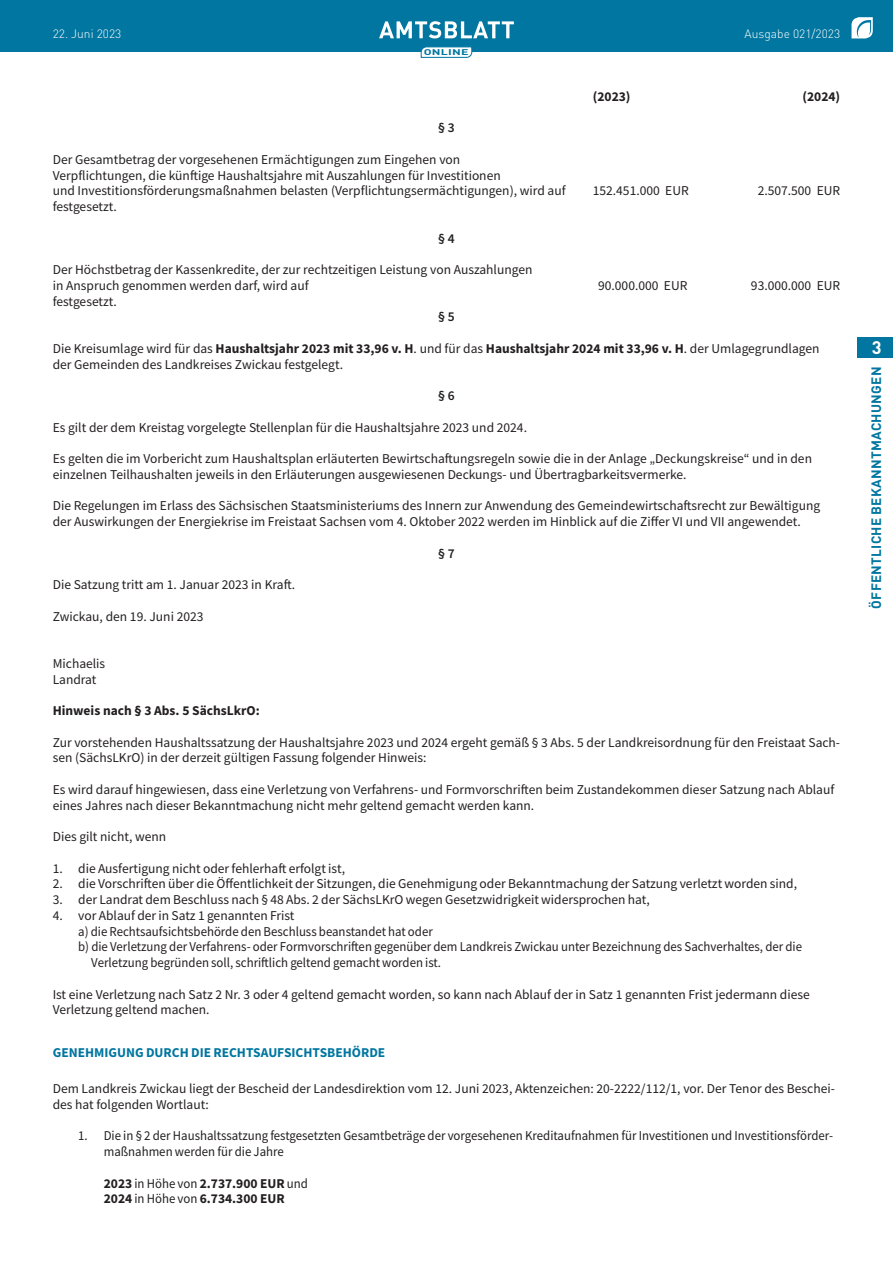
<style>
.page{position:relative;width:893px;height:1263px;background:#fff}
.page>*{position:absolute;margin:0;border:0;box-sizing:border-box;transform-origin:0 0}
.t1{font:700 18px "DIN Pro";color:#fff}
.t2{font:13.5px/15.8px "Source Sans Pro";color:#231f20}
.t3{font:13.5px/15.8px "Source Sans Pro";color:#231f20;scale:.95 1}
.t4{font:700 13.5px/15.8px "Source Sans Pro";color:#231f20}
.t5{font:700 13.5px "Source Sans Pro";color:#0076a0}
.t6{font:700 13.5px "DIN Pro";letter-spacing:.02em;color:#0076a0}
.t7{font:600 13.5px "Source Sans Pro";color:#231f20}
.t8{font:300 12px "DIN Pro";color:#fff}
.t9{font:700 8.25px "DIN Pro";letter-spacing:.02em;color:#0076a0;scale:1.5 1}
.s1{font-weight:700}
.s2{font-weight:400}
</style>
<div class="page">
<div style="left:0;top:0;width:893px;height:51px;background:#0076a0"></div>
<svg style="left:851px;top:17px;width:22px;height:21px"></svg>
<svg style="left:379px;top:21px;width:135px;height:17px"></svg>
<svg style="left:421px;top:47px;width:51px;height:11px"></svg>
<div style="left:857px;top:337px;width:36px;height:21px;background:#0076a0"></div>
<p class="t8" style="left:53px;top:25px;width:70px">22. Juni 2023</p>
<p class="t8" style="left:745px;top:25px;width:97px">Ausgabe 021/2023</p>
<p class="t9" style="left:424px;top:45px;width:31px">ONLINE</p>
<p class="t7" style="left:438px;top:119px;width:18px">§ 3</p>
<p class="t2" style="left:53px;top:151px;width:514px">Der Gesamtbetrag der vorgesehenen Ermächtigungen zum Eingehen von<br>Verpflichtungen, die künftige Haushaltsjahre mit Auszahlungen für Investitionen<br>und Investitionsförderungsmaßnahmen belasten (Verpflichtungsermächtigungen), wird auf</p>
<p class="t2" style="left:53px;top:199px;width:66px">festgesetzt.</p>
<p class="t7" style="left:438px;top:229px;width:18px">§ 4</p>
<p class="t2" style="left:53px;top:262px;width:481px">Der Höchstbetrag der Kassenkredite, der zur rechtzeitigen Leistung von Auszahlungen in Anspruch genommen werden darf, wird auf</p>
<p class="t2" style="left:53px;top:293px;width:66px">festgesetzt.</p>
<p class="t4" style="left:593px;top:88px;width:39px">(2023)</p>
<p class="t4" style="left:802px;top:88px;width:39px">(2024)</p>
<p class="t2" style="left:593px;top:183px;width:98px">152.451.000 EUR</p>
<p class="t2" style="left:758px;top:183px;width:84px">2.507.500 EUR</p>
<p class="t2" style="left:598px;top:277px;width:91px">90.000.000 EUR</p>
<p class="t2" style="left:751px;top:277px;width:91px">93.000.000 EUR</p>
<p class="t7" style="left:438px;top:308px;width:18px">§ 5</p>
<p class="t2" style="left:53px;top:340px;width:768px">Die Kreisumlage wird für das <span class="s1">Haushaltsjahr 2023 mit 33,96 v. H</span>. und für das <span class="s1">Haushaltsjahr 2024 mit 33,96 v. H</span>. der Umlagegrundlagen der Gemeinden des Landkreises Zwickau festgelegt.</p>
<p class="t7" style="left:438px;top:387px;width:18px">§ 6</p>
<p class="t2" style="left:53px;top:419px;width:476px">Es gilt der dem Kreistag vorgelegte Stellenplan für die Haushaltsjahre 2023 und 2024.</p>
<p class="t2" style="left:53px;top:451px;width:761px">Es gelten die im Vorbericht zum Haushaltsplan erläuterten Bewirtschaftungsregeln sowie die in der Anlage „Deckungskreise“ und in den einzelnen Teilhaushalten jeweils in den Erläuterungen ausgewiesenen Deckungs- und Übertragbarkeitsvermerke.</p>
<p class="t2" style="left:53px;top:498px;width:769px">Die Regelungen im Erlass des Sächsischen Staatsministeriums des Innern zur Anwendung des Gemeindewirtschaftsrecht zur Bewältigung der Auswirkungen der Energiekrise im Freistaat Sachsen vom 4. Oktober 2022 werden im Hinblick auf die Ziffer VI und VII angewendet.</p>
<p class="t7" style="left:438px;top:544px;width:18px">§ 7</p>
<p class="t2" style="left:53px;top:577px;width:244px">Die Satzung tritt am 1. Januar 2023 in Kraft.</p>
<p class="t2" style="left:53px;top:608px;width:152px">Zwickau, den 19. Juni 2023</p>
<p class="t2" style="left:53px;top:655px;width:54px">Michaelis<br>Landrat</p>
<p class="t4" style="left:53px;top:702px;width:209px">Hinweis nach § 3 Abs. 5 SächsLkrO:</p>
<p class="t2" style="left:53px;top:734px;width:789px">Zur vorstehenden Haushaltssatzung der Haushaltsjahre 2023 und 2024 ergeht gemäß § 3 Abs. 5 der Landkreisordnung für den Freistaat Sach&shy;sen (SächsLKrO) in der derzeit gültigen Fassung folgender Hinweis:</p>
<p class="t2" style="left:53px;top:781px;width:783px">Es wird darauf hingewiesen, dass eine Verletzung von Verfahrens- und Formvorschriften beim Zustandekommen dieser Satzung nach Ablauf eines Jahres nach dieser Bekanntmachung nicht mehr geltend gemacht werden kann.</p>
<p class="t2" style="left:53px;top:829px;width:115px">Dies gilt nicht, wenn</p>
<p class="t2" style="left:53px;top:860px;width:294px">1. die Ausfertigung nicht oder fehlerhaft erfolgt ist,</p>
<p class="t2" style="left:53px;top:876px;width:746px">2. die Vorschriften über die Öffentlichkeit der Sitzungen, die Genehmigung oder Bekanntmachung der Satzung verletzt worden sind,</p>
<p class="t2" style="left:53px;top:892px;width:599px">3. der Landrat dem Beschluss nach § 48 Abs. 2 der SächsLKrO wegen Gesetzwidrigkeit widersprochen hat,</p>
<p class="t2" style="left:53px;top:907px;width:243px">4. vor Ablauf der in Satz 1 genannten Frist</p>
<p class="t3" style="left:78px;top:923px;width:375px">a) die Rechtsaufsichtsbehörde den Beschluss beanstandet hat oder</p>
<p class="t3" style="left:78px;top:939px;width:763px">b) die Verletzung der Verfahrens- oder Formvorschriften gegenüber dem Landkreis Zwickau unter Bezeichnung des Sachverhaltes, der die</p>
<p class="t3" style="left:91px;top:955px;width:370px">Verletzung begründen soll, schriftlich geltend gemacht worden ist.</p>
<p class="t2" style="left:53px;top:986px;width:759px">Ist eine Verletzung nach Satz 2 Nr. 3 oder 4 geltend gemacht worden, so kann nach Ablauf der in Satz 1 genannten Frist jedermann diese<br>Verletzung geltend machen.</p>
<p class="t5" style="left:53px;top:1043px;width:334px">GENEHMIGUNG DURCH DIE RECHTSAUFSICHTSBEHÖRDE</p>
<p class="t2" style="left:53px;top:1081px;width:784px">Dem Landkreis Zwickau liegt der Bescheid der Landesdirektion vom 12. Juni 2023, Aktenzeichen: 20-2222/112/1, vor. Der Tenor des Beschei&shy;des hat folgenden Wortlaut:</p>
<p class="t3" style="left:104px;top:1128px;width:769px;text-indent:-26px">1. Die in § 2 der Haushaltssatzung festgesetzten Gesamtbeträge der vorgesehenen Kreditaufnahmen für Investitionen und Investitionsförder&shy;maßnahmen werden für die Jahre</p>
<p class="t4" style="left:104px;top:1175px;width:206px">2023 <span class="s2">in Höhe von</span> 2.737.900 EUR <span class="s2">und<br></span>2024 <span class="s2">in Höhe von</span> 6.734.300 EUR</p>
<h1 class="t1" style="left:872px;top:333px;width:11px">3</h1>
<p class="t6" style="left:865px;top:609px;width:243px;rotate:-90deg">ÖFFENTLICHE BEKANNTMACHUNGEN</p>
</div>
